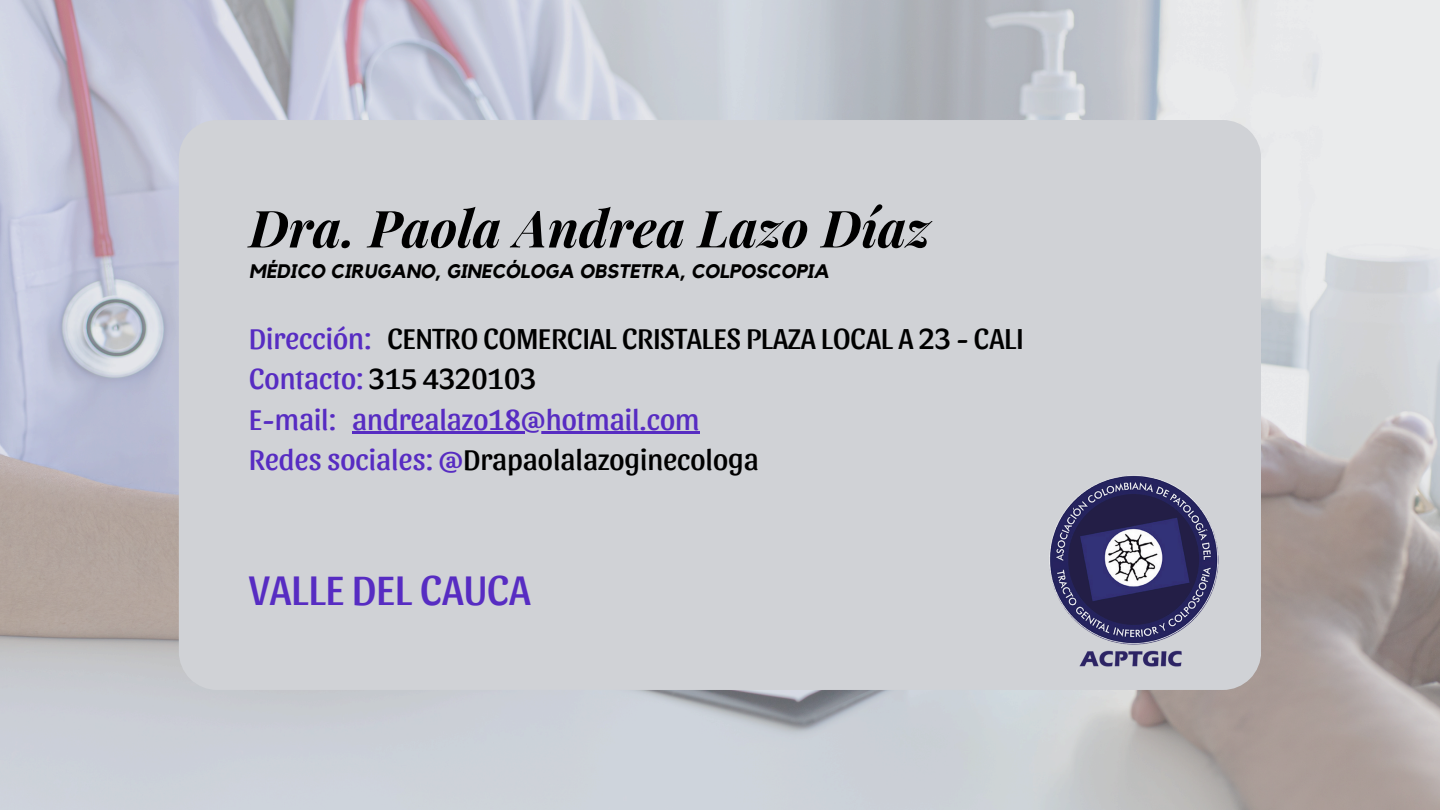
<style>
.page{position:relative;width:1440px;height:810px;background:#fff}
.page>*{position:absolute;margin:0;border:0;box-sizing:border-box;transform-origin:0 0}
.t1{font:italic 700 51.3px "Playfair Display";color:#000}
.t2{font:43px "Sansita";color:#572cc2}
.t3{font:30px/40.5px "Sansita";color:#000}
.t4{font:30px/40.5px "Sansita";color:#572cc2}
.t5{font:italic 700 19.5px "Kollektif";color:#000}
.s1{color:#572cc2}
.s2{color:#000}
</style>
<div class="page">
<img style="left:0;top:0;width:1440px;height:810px">
<div style="left:179px;top:120px;width:1082px;height:570px;background:#d0d2d6"></div>
<img style="left:1039px;top:467px;width:192px;height:203px">
<hr style="left:352px;top:431px;width:348px;height:3px;background:#572cc2">
<h1 class="t1" style="left:249px;top:192px;width:683px">Dra. Paola Andrea Lazo Díaz</h1>
<p class="t5" style="left:249px;top:262px;width:582px">MÉDICO CIRUGANO, GINECÓLOGA OBSTETRA, COLPOSCOPIA</p>
<h3 class="t3" style="left:249px;top:316px;width:776px"><span class="s1">Dirección:</span> CENTRO COMERCIAL CRISTALES PLAZA LOCAL A 23 - CALI<br><span class="s1">Contacto:</span> 315 4320103<br><span class="s1">E-mail:</span></h3>
<h2 class="t4" style="left:249px;top:397px;width:511px;text-indent:103px">andrealazo18@hotmail.com<br>Redes sociales: @<span class="s2">Drapaolalazoginecologa</span></h2>
<h2 class="t2" style="left:249px;top:561px;width:283px">VALLE DEL CAUCA</h2>
</div>
